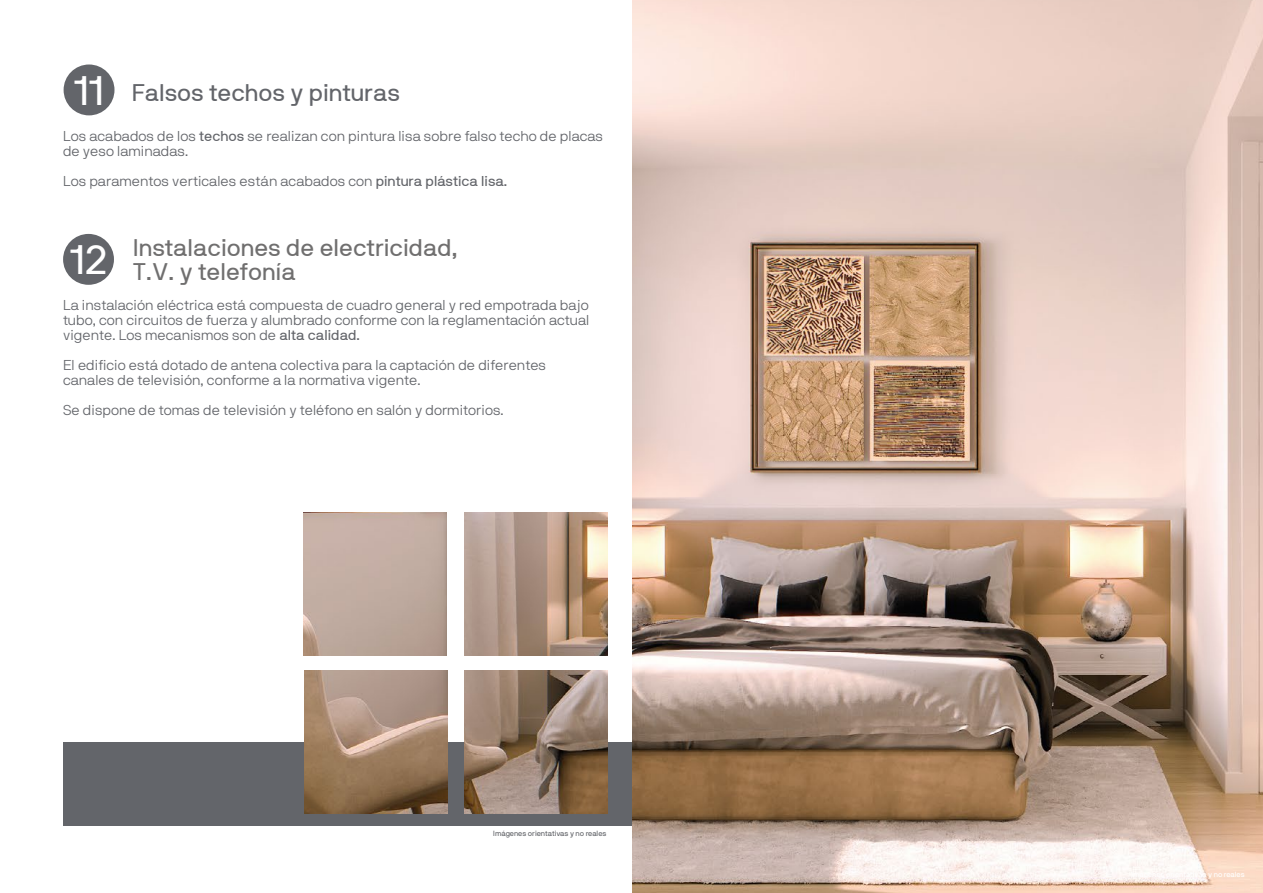
<style>
.page{position:relative;width:1263px;height:893px;background:#fff}
.page>*{position:absolute;margin:0;border:0;box-sizing:border-box;transform-origin:0 0}
.t1{font:41.1px "NB International Regular Webfont";color:#fff}
.t2{font:24px/24px "NB International Regular Webfont";color:#706f6f}
.t3{font:24px "NB International Regular Webfont";color:#63656a}
.t4{font:300 14.25px/15px "NB International Pro";color:#63656a}
.t5{font:7.5px "NB International Pro";color:#63656a}
.s1{font-family:"NB International Regular Webfont";font-weight:400}
.s2{font-size:41.1px;color:#fff}
</style>
<div class="page">
<div style="left:64px;top:64px;width:50px;height:51px;background:#63656a;border-radius:50%"></div>
<div style="left:63px;top:234px;width:51px;height:51px;background:#63656a;border-radius:50%"></div>
<img style="left:632px;top:0;width:631px;height:893px">
<div style="left:63px;top:742px;width:569px;height:83px;background:#63656a"></div>
<img style="left:464px;top:671px;width:143px;height:143px">
<img style="left:304px;top:671px;width:143px;height:143px">
<img style="left:464px;top:513px;width:143px;height:143px">
<h1 class="t1" style="left:74px;top:67px;width:32px">11</h1>
<h2 class="t3" style="left:132px;top:80px;width:269px">Falsos techos y pinturas</h2>
<p class="t4" style="left:63px;top:128px;width:542px">Los acabados de los <span class="s1">techos</span> se realizan con pintura lisa sobre falso techo de placas de yeso laminadas.</p>
<p class="t4" style="left:63px;top:173px;width:446px">Los paramentos verticales están acabados con <span class="s1">pintura plástica lisa.</span></p>
<h2 class="t2" style="left:133px;top:236px;width:326px;text-indent:-63px"><span class="s2">12</span> Instalaciones de electricidad,<br>T.V. y telefonía</h2>
<p class="t4" style="left:63px;top:298px;width:528px;text-align:justify">La instalación eléctrica está compuesta de cuadro general y red empotrada bajo tubo, con circuitos de fuerza y alumbrado conforme con la reglamentación actual vigente. Los mecanismos son de <span class="s1">alta calidad.</span></p>
<p class="t4" style="left:63px;top:358px;width:485px">El edificio está dotado de antena colectiva para la captación de diferentes canales de televisión, conforme a la normativa vigente.</p>
<p class="t4" style="left:63px;top:403px;width:442px">Se dispone de tomas de televisión y teléfono en salón y dormitorios.</p>
<p class="t5" style="left:493px;top:829px;width:115px">Imágenes orientativas y no reales</p>
</div>
